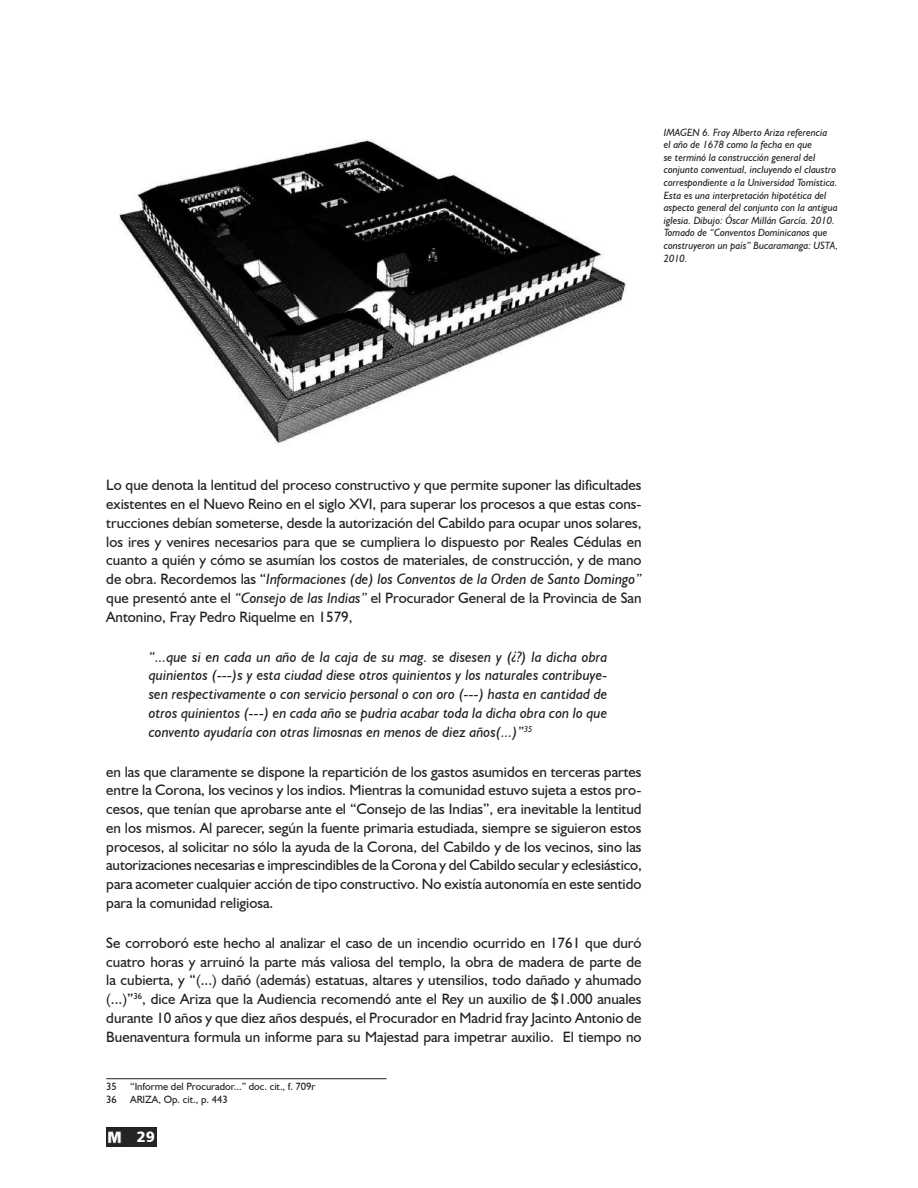
<style>
.page{position:relative;width:918px;height:1188px;background:#fff}
.page>*{position:absolute;margin:0;border:0;box-sizing:border-box;transform-origin:0 0}
.t1{font:15px/18.8px "Humanist 521 BT";color:#231f20;text-align:justify}
.t2{font:italic 15px/18.8px "Humanist 521 BT";color:#231f20;text-align:justify}
.t3{font:15px "Humanist 777 BT Black B";color:#fff}
.t4{font:italic 10.5px/12.6px "Humanist 521 BT";color:#231f20}
.t5{font:10.5px "Humanist 521 BT";color:#231f20}
.s1{font-style:italic}
</style>
<div class="page">
<img style="left:106px;top:1127px;width:51px;height:20px">
<img style="left:119px;top:140px;width:507px;height:304px">
<hr style="left:106px;top:1078px;width:280px;height:1px;background:#231f20">
<p class="t4" style="left:664px;top:125px;width:176px">IMAGEN 6. Fray Alberto Ariza referencia<br>el año de 1678 como la fecha en que<br>se terminó la construcción general del conjunto conventual, incluyendo el claustro correspondiente a la Universidad Tomística.<br>Esta es una interpretación hipotética del aspecto general del conjunto con la antigua iglesia. Dibujo: Óscar Millán García. 2010.<br>Tomado de “Conventos Dominicanos que construyeron un país” Bucaramanga: USTA, 2010.</p>
<p class="t1" style="left:106px;top:476px;width:537px">Lo que denota la lentitud del proceso constructivo y que permite suponer las dificultades existentes en el Nuevo Reino en el siglo XVI, para superar los procesos a que estas cons&shy;trucciones debían someterse, desde la autorización del Cabildo para ocupar unos solares, los ires y venires necesarios para que se cumpliera lo dispuesto por Reales Cédulas en cuanto a quién y cómo se asumían los costos de materiales, de construcción, y de mano de obra. Recordemos las “<span class="s1">Informaciones (de) los Conventos de la Orden de Santo Domingo” </span>que presentó ante el <span class="s1">“Consejo de las Indias”</span> el Procurador General de la Provincia de San Antonino, Fray Pedro Riquelme en 1579,</p>
<p class="t2" style="left:149px;top:647px;width:460px">“...que si en cada un año de la caja de su mag. se disesen y (¿?) la dicha obra quinientos (---)s y esta ciudad diese otros quinientos y los naturales contribuye&shy;sen respectivamente o con servicio personal o con oro (---) hasta en cantidad de otros quinientos (---) en cada año se pudria acabar toda la dicha obra con lo que convento ayudaría con otras limosnas en menos de diez años(...)”<sup>35</sup></p>
<p class="t1" style="left:106px;top:762px;width:537px">en las que claramente se dispone la repartición de los gastos asumidos en terceras partes entre la Corona, los vecinos y los indios. Mientras la comunidad estuvo sujeta a estos pro&shy;cesos, que tenían que aprobarse ante el “Consejo de las Indias”, era inevitable la lentitud en los mismos. Al parecer, según la fuente primaria estudiada, siempre se siguieron estos procesos, al solicitar no sólo la ayuda de la Corona, del Cabildo y de los vecinos, sino las autorizaciones necesarias e imprescindibles de la Corona y del Cabildo secular y eclesiástico, para acometer cualquier acción de tipo constructivo. No existía autonomía en este sentido para la comunidad religiosa.</p>
<p class="t1" style="left:106px;top:933px;width:537px">Se corroboró este hecho al analizar el caso de un incendio ocurrido en 1761 que duró cuatro horas y arruinó la parte más valiosa del templo, la obra de madera de parte de la cubierta, y “(...) dañó (además) estatuas, altares y utensilios, todo dañado y ahumado (...)”<sup>36</sup>, dice Ariza que la Audiencia recomendó ante el Rey un auxilio de $1.000 anuales durante 10 años y que diez años después, el Procurador en Madrid fray Jacinto Antonio de Buenaventura formula un informe para su Majestad para impetrar auxilio. El tiempo no</p>
<p class="t5" style="left:106px;top:1080px;width:12px">35</p>
<p class="t5" style="left:130px;top:1080px;width:187px">“Informe del Procurador...” doc. cit., f. 709r</p>
<p class="t5" style="left:106px;top:1093px;width:12px">36</p>
<p class="t5" style="left:130px;top:1093px;width:99px">ARIZA, Op. cit., p. 443</p>
<p class="t3" style="left:136px;top:1127px;width:20px">29</p>
</div>
